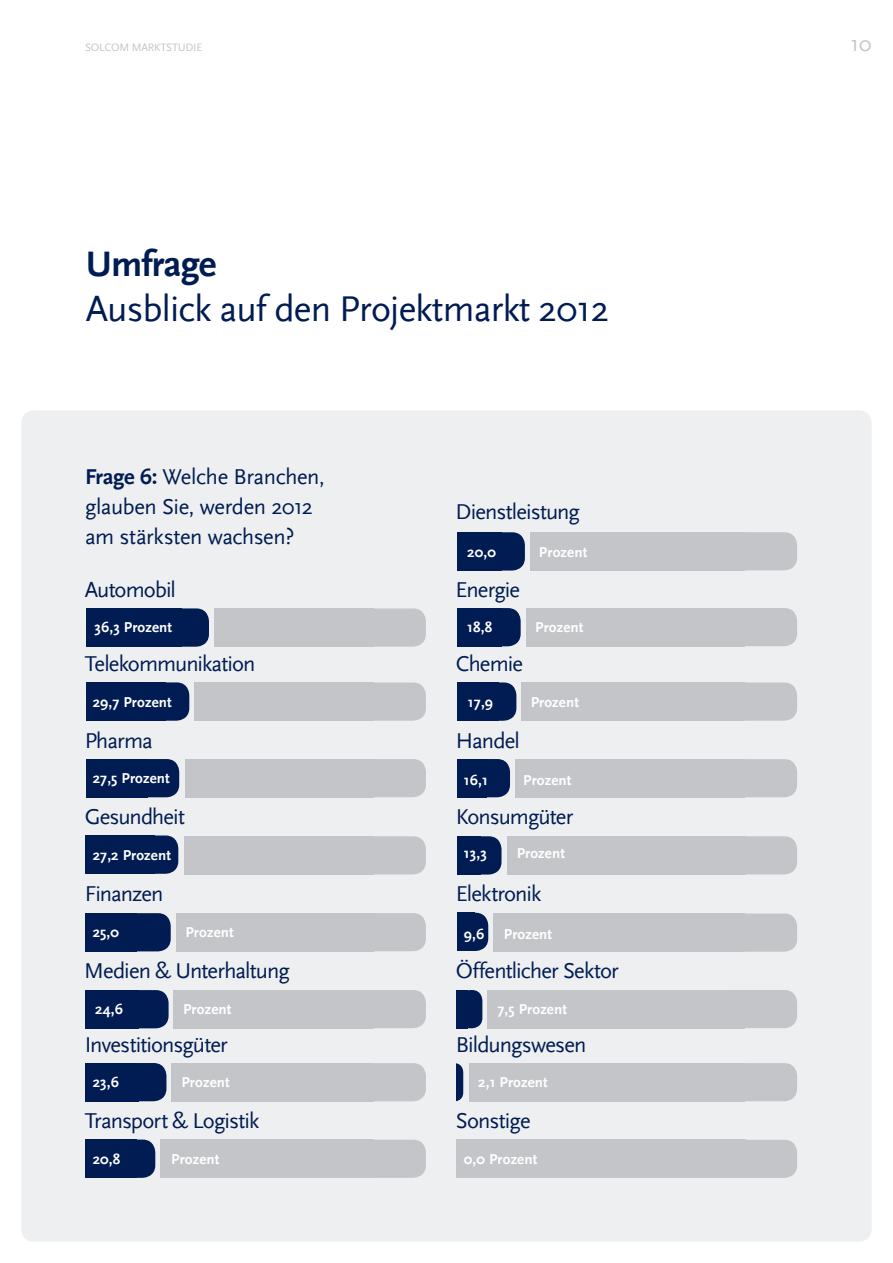
<style>
.page{position:relative;width:893px;height:1263px;background:#fff}
.page>*{position:absolute;margin:0;border:0;box-sizing:border-box;transform-origin:0 0}
.t1{font:37.5px "Scala Sans";letter-spacing:-.02em;color:#001c52}
.t2{font:700 37.5px "Scala Sans";letter-spacing:-.02em;color:#001c52}
.t3{font:22.5px "Scala Sans";letter-spacing:-.04em;color:#001c52}
.t4{font:22.5px/30px "Scala Sans";letter-spacing:-.015em;color:#001c52}
.t5{font:22.5px "Scala Sans";color:#c3c5c8}
.t6{font:700 15px "Scala Sans";letter-spacing:.01em;color:#fff}
.t7{font:11.25px "Scala Sans";letter-spacing:-.02em;color:#c3c5c8}
.s1{font-weight:700}
</style>
<div class="page">
<div style="left:21px;top:410px;width:851px;height:832px;background:#eeeff0;border-radius:13px"></div>
<div style="left:347px;top:608px;width:79px;height:39px;background:#c3c5c8;border-radius:13px"></div>
<div style="left:214px;top:608px;width:160px;height:39px;background:#c3c5c8"></div>
<div style="left:347px;top:682px;width:79px;height:39px;background:#c3c5c8;border-radius:13px"></div>
<div style="left:195px;top:682px;width:179px;height:39px;background:#c3c5c8"></div>
<div style="left:347px;top:759px;width:79px;height:38px;background:#c3c5c8;border-radius:13px"></div>
<div style="left:185px;top:759px;width:189px;height:38px;background:#c3c5c8"></div>
<div style="left:347px;top:836px;width:79px;height:38px;background:#c3c5c8;border-radius:13px"></div>
<div style="left:185px;top:836px;width:189px;height:38px;background:#c3c5c8"></div>
<div style="left:347px;top:913px;width:79px;height:38px;background:#c3c5c8;border-radius:13px"></div>
<div style="left:176px;top:913px;width:198px;height:38px;background:#c3c5c8"></div>
<div style="left:347px;top:990px;width:79px;height:38px;background:#c3c5c8;border-radius:13px"></div>
<div style="left:174px;top:990px;width:200px;height:38px;background:#c3c5c8"></div>
<div style="left:347px;top:1063px;width:79px;height:38px;background:#c3c5c8;border-radius:13px"></div>
<div style="left:172px;top:1063px;width:202px;height:38px;background:#c3c5c8"></div>
<div style="left:347px;top:1140px;width:79px;height:38px;background:#c3c5c8;border-radius:13px"></div>
<div style="left:161px;top:1140px;width:213px;height:38px;background:#c3c5c8"></div>
<div style="left:86px;top:608px;width:96px;height:39px;background:#001c52"></div>
<div style="left:170px;top:608px;width:39px;height:39px;background:#001c52;border-radius:13px"></div>
<div style="left:86px;top:682px;width:79px;height:39px;background:#001c52"></div>
<div style="left:144px;top:682px;width:45px;height:39px;background:#001c52;border-radius:13px"></div>
<div style="left:86px;top:759px;width:61px;height:38px;background:#001c52"></div>
<div style="left:131px;top:759px;width:48px;height:38px;background:#001c52;border-radius:13px"></div>
<div style="left:86px;top:835px;width:69px;height:39px;background:#001c52"></div>
<div style="left:123px;top:835px;width:55px;height:39px;background:#001c52;border-radius:13px"></div>
<div style="left:86px;top:913px;width:51px;height:38px;background:#001c52"></div>
<div style="left:107px;top:913px;width:64px;height:38px;background:#001c52;border-radius:13px"></div>
<div style="left:86px;top:990px;width:53px;height:38px;background:#001c52"></div>
<div style="left:115px;top:990px;width:54px;height:38px;background:#001c52;border-radius:13px"></div>
<div style="left:86px;top:1063px;width:53px;height:38px;background:#001c52"></div>
<div style="left:107px;top:1063px;width:59px;height:38px;background:#001c52;border-radius:13px"></div>
<div style="left:86px;top:1139px;width:51px;height:39px;background:#001c52"></div>
<div style="left:95px;top:1139px;width:60px;height:39px;background:#001c52;border-radius:13px"></div>
<div style="left:718px;top:682px;width:79px;height:39px;background:#c3c5c8;border-radius:13px"></div>
<div style="left:522px;top:682px;width:223px;height:39px;background:#c3c5c8"></div>
<div style="left:718px;top:759px;width:79px;height:38px;background:#c3c5c8;border-radius:13px"></div>
<div style="left:515px;top:759px;width:230px;height:38px;background:#c3c5c8"></div>
<div style="left:718px;top:836px;width:79px;height:38px;background:#c3c5c8;border-radius:13px"></div>
<div style="left:507px;top:836px;width:238px;height:38px;background:#c3c5c8"></div>
<div style="left:718px;top:913px;width:79px;height:39px;background:#c3c5c8;border-radius:13px"></div>
<div style="left:494px;top:913px;width:251px;height:39px;background:#c3c5c8"></div>
<div style="left:718px;top:990px;width:79px;height:38px;background:#c3c5c8;border-radius:13px"></div>
<div style="left:488px;top:990px;width:257px;height:38px;background:#c3c5c8"></div>
<div style="left:718px;top:1063px;width:79px;height:38px;background:#c3c5c8;border-radius:13px"></div>
<div style="left:469px;top:1063px;width:276px;height:38px;background:#c3c5c8"></div>
<div style="left:718px;top:1140px;width:79px;height:38px;background:#c3c5c8;border-radius:13px"></div>
<div style="left:456px;top:1140px;width:289px;height:38px;background:#c3c5c8"></div>
<div style="left:457px;top:682px;width:42px;height:39px;background:#001c52"></div>
<div style="left:473px;top:682px;width:43px;height:39px;background:#001c52;border-radius:13px"></div>
<div style="left:457px;top:759px;width:30px;height:38px;background:#001c52"></div>
<div style="left:466px;top:759px;width:44px;height:38px;background:#001c52;border-radius:13px"></div>
<div style="left:457px;top:836px;width:24px;height:38px;background:#001c52"></div>
<div style="left:460px;top:836px;width:41px;height:38px;background:#001c52;border-radius:13px"></div>
<div style="left:457px;top:913px;width:17px;height:38px;background:#001c52"></div>
<div style="left:460px;top:913px;width:28px;height:38px;background:#001c52;border-radius:13px"></div>
<div style="left:457px;top:990px;width:11px;height:38px;background:#001c52"></div>
<div style="left:460px;top:990px;width:22px;height:38px;background:#001c52;border-radius:10px"></div>
<div style="left:443px;top:1063px;width:20px;height:38px;background:#001c52;border-radius:9px"></div>
<div style="left:718px;top:608px;width:79px;height:38px;background:#c3c5c8;border-radius:13px"></div>
<div style="left:526px;top:608px;width:219px;height:38px;background:#c3c5c8"></div>
<div style="left:457px;top:608px;width:44px;height:38px;background:#001c52"></div>
<div style="left:466px;top:608px;width:55px;height:38px;background:#001c52;border-radius:13px"></div>
<div style="left:718px;top:532px;width:79px;height:38px;background:#c3c5c8;border-radius:13px"></div>
<div style="left:530px;top:532px;width:215px;height:38px;background:#c3c5c8"></div>
<div style="left:457px;top:532px;width:44px;height:38px;background:#001c52"></div>
<div style="left:473px;top:532px;width:52px;height:38px;background:#001c52;border-radius:13px"></div>
<div style="left:429px;top:1056px;width:27px;height:63px;background:#eeeff0"></div>
<p class="t7" style="left:85px;top:41px;width:119px">SOLCOM MARKTSTUDIE</p>
<p class="t5" style="left:850px;top:31px;width:23px">10</p>
<h1 class="t2" style="left:86px;top:242px;width:132px">Umfrage</h1>
<h1 class="t1" style="left:86px;top:288px;width:525px">Ausblick auf den Projektmarkt 2012</h1>
<p class="t4" style="left:85px;top:462px;width:241px"><span class="s1">Frage 6:</span> Welche Branchen, glauben Sie, werden 2012 am stärksten wachsen?</p>
<p class="t3" style="left:455px;top:500px;width:126px">Dienstleistung</p>
<p class="t6" style="left:467px;top:544px;width:30px">20,0</p>
<p class="t6" style="left:539px;top:544px;width:50px">Prozent</p>
<p class="t3" style="left:85px;top:577px;width:93px">Automobil</p>
<p class="t3" style="left:455px;top:577px;width:66px">Energie</p>
<p class="t6" style="left:95px;top:618px;width:79px">36,3 Prozent</p>
<p class="t6" style="left:467px;top:619px;width:27px">18,8</p>
<p class="t6" style="left:535px;top:619px;width:50px">Prozent</p>
<p class="t3" style="left:85px;top:651px;width:172px">Telekommunikation</p>
<p class="t3" style="left:456px;top:651px;width:69px">Chemie</p>
<p class="t6" style="left:93px;top:693px;width:81px">29,7 Prozent</p>
<p class="t6" style="left:468px;top:693px;width:27px">17,9</p>
<p class="t6" style="left:531px;top:693px;width:50px">Prozent</p>
<p class="t3" style="left:85px;top:728px;width:70px">Pharma</p>
<p class="t3" style="left:456px;top:728px;width:66px">Handel</p>
<p class="t6" style="left:93px;top:770px;width:79px">27,5 Prozent</p>
<p class="t6" style="left:464px;top:771px;width:26px">16,1</p>
<p class="t6" style="left:523px;top:771px;width:50px">Prozent</p>
<p class="t3" style="left:85px;top:804px;width:102px">Gesundheit</p>
<p class="t3" style="left:456px;top:804px;width:119px">Konsumgüter</p>
<p class="t6" style="left:93px;top:846px;width:80px">27,2 Prozent</p>
<p class="t6" style="left:464px;top:845px;width:24px">13,3</p>
<p class="t6" style="left:517px;top:845px;width:50px">Prozent</p>
<p class="t3" style="left:85px;top:881px;width:80px">Finanzen</p>
<p class="t3" style="left:456px;top:881px;width:87px">Elektronik</p>
<p class="t6" style="left:93px;top:924px;width:28px">25,0</p>
<p class="t6" style="left:185px;top:924px;width:50px">Prozent</p>
<p class="t6" style="left:464px;top:925px;width:22px">9,6</p>
<p class="t6" style="left:504px;top:925px;width:50px">Prozent</p>
<p class="t3" style="left:84px;top:959px;width:207px">Medien &amp; Unterhaltung</p>
<p class="t3" style="left:456px;top:958px;width:165px">Öffentlicher Sektor</p>
<p class="t6" style="left:95px;top:1000px;width:29px">24,6</p>
<p class="t6" style="left:183px;top:1000px;width:50px">Prozent</p>
<p class="t6" style="left:497px;top:1000px;width:71px">7,5 Prozent</p>
<p class="t3" style="left:85px;top:1032px;width:145px">Investitionsgüter</p>
<p class="t3" style="left:456px;top:1032px;width:132px">Bildungswesen</p>
<p class="t6" style="left:93px;top:1074px;width:28px">23,6</p>
<p class="t6" style="left:181px;top:1074px;width:50px">Prozent</p>
<p class="t6" style="left:478px;top:1074px;width:71px">2,1 Prozent</p>
<p class="t3" style="left:85px;top:1108px;width:176px">Transport &amp; Logistik</p>
<p class="t3" style="left:456px;top:1108px;width:76px">Sonstige</p>
<p class="t6" style="left:93px;top:1150px;width:29px">20,8</p>
<p class="t6" style="left:171px;top:1150px;width:50px">Prozent</p>
<p class="t6" style="left:464px;top:1150px;width:75px">0,0 Prozent</p>
</div>
